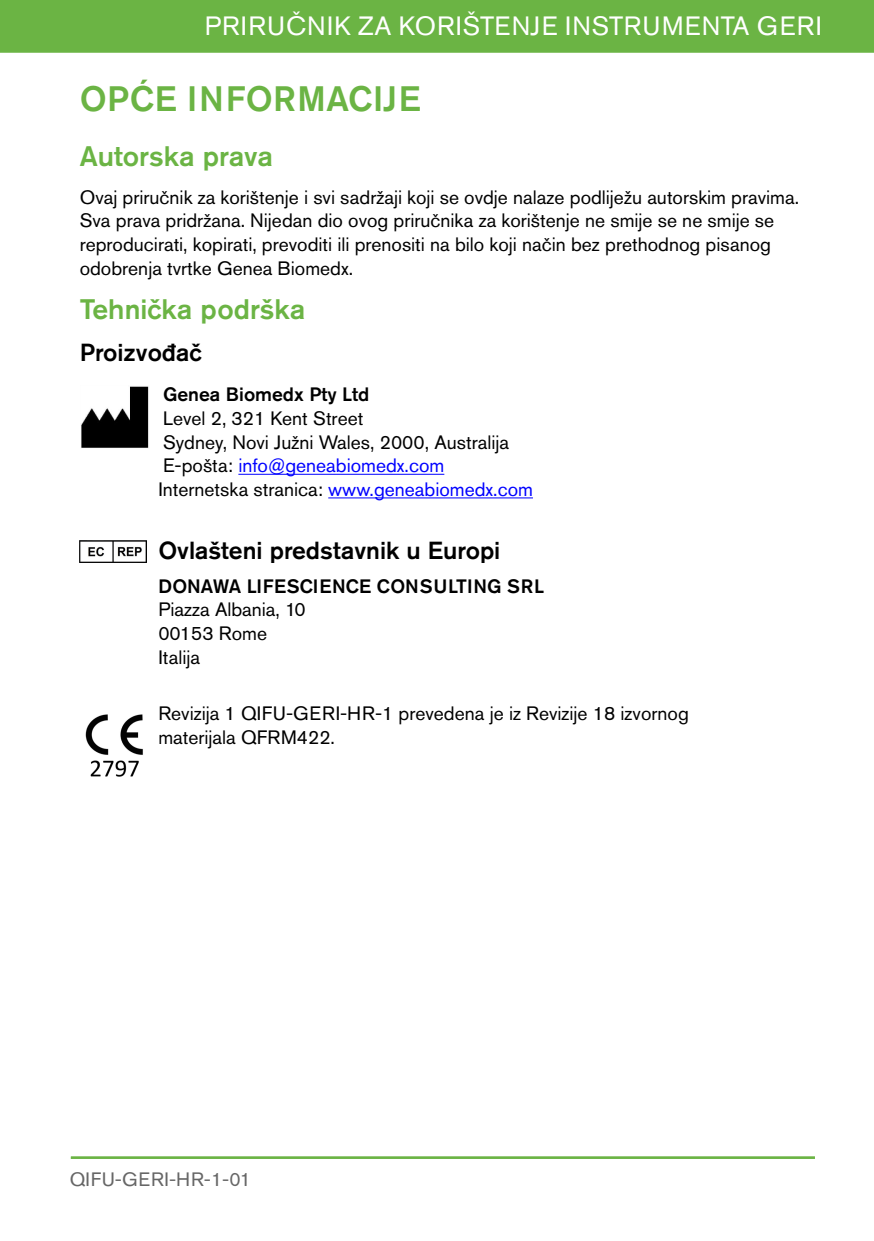
<style>
.page{position:relative;width:874px;height:1241px;background:#fff}
.page>*{position:absolute;margin:0;border:0;box-sizing:border-box;transform-origin:0 0}
.H1_INTRO_NTC{font:500 35px "Akzidenz Grotesk Pro";letter-spacing:.01em;color:#6bb444}
.H2_INTRO_NTC{font:500 28px "Akzidenz Grotesk Pro";color:#6bb444}
.t1{font:26.25px "Akzidenz Grotesk Pro";letter-spacing:.05em;color:#fff}
.CONTACT_DETAILS_HEAD{font:500 24.5px "Akzidenz Grotesk Pro";color:#000}
.CONTACT_DETAILS_TEXT{font:19.25px/23.6px "Akzidenz Grotesk Pro";color:#000}
.CONTACT_DETAILS_BOLD{font:500 19.25px "Akzidenz Grotesk Pro";color:#000}
.CONTACT_DETAILS_TEXT-2{font:19.25px "Akzidenz Grotesk Pro";color:#00f}
.t2{font:19.25px "Akzidenz Grotesk Pro";letter-spacing:.04em;color:#666}
.s1{color:#000}
.s2{color:#00f}
</style>
<div class="page">
<div style="left:0;top:0;width:873px;height:53px;background:#6bb444"></div>
<hr style="left:71px;top:1156px;width:743px;height:1px;background:#6bb444">
<hr style="left:71px;top:1157px;width:743px;height:1px;background:#6bb444">
<img style="left:81px;top:386px;width:68px;height:62px">
<hr style="left:238px;top:473px;width:206px;height:1px;background:#00f">
<hr style="left:328px;top:497px;width:204px;height:1px;background:#00f">
<img style="left:80px;top:540px;width:66px;height:22px">
<img style="left:85px;top:714px;width:58px;height:63px">
<h3 class="t1" style="left:205px;top:9px;width:618px">PRIRUČNIK ZA KORIŠTENJE INSTRUMENTA GERI</h3>
<p class="H1_INTRO_NTC" style="left:80px;top:76px;width:342px">OPĆE INFORMACIJE</p>
<p class="H2_INTRO_NTC" style="left:80px;top:138px;width:195px">Autorska prava</p>
<p class="CONTACT_DETAILS_TEXT" style="left:80px;top:185px;width:720px">Ovaj priručnik za korištenje i svi sadržaji koji se ovdje nalaze podliježu autorskim pravima.<br>Sva prava pridržana. Nijedan dio ovog priručnika za korištenje ne smije se ne smije se reproducirati, kopirati, prevoditi ili prenositi na bilo koji način bez prethodnog pisanog odobrenja tvrtke Genea Biomedx.</p>
<p class="H2_INTRO_NTC" style="left:80px;top:291px;width:227px">Tehnička podrška</p>
<p class="CONTACT_DETAILS_HEAD" style="left:80px;top:336px;width:124px">Proizvođač</p>
<p class="CONTACT_DETAILS_BOLD" style="left:163px;top:382px;width:208px">Genea Biomedx Pty Ltd</p>
<p class="CONTACT_DETAILS_TEXT" style="left:163px;top:406px;width:202px">Level 2, 321 Kent Street</p>
<p class="CONTACT_DETAILS_TEXT" style="left:163px;top:430px;width:347px">Sydney, Novi Južni Wales, 2000, Australija</p>
<p class="CONTACT_DETAILS_TEXT-2" style="left:163px;top:453px;width:283px"><span class="s1">E-pošta:</span> info@geneabiomedx.com</p>
<p class="CONTACT_DETAILS_TEXT" style="left:158px;top:477px;width:376px">Internetska stranica: <span class="s2">www.geneabiomedx.com</span></p>
<p class="CONTACT_DETAILS_HEAD" style="left:158px;top:534px;width:343px">Ovlašteni predstavnik u Europi</p>
<p class="CONTACT_DETAILS_BOLD" style="left:158px;top:573px;width:387px">DONAWA LIFESCIENCE CONSULTING SRL</p>
<p class="CONTACT_DETAILS_TEXT" style="left:158px;top:597px;width:149px">Piazza Albania, 10</p>
<p class="CONTACT_DETAILS_TEXT" style="left:158px;top:621px;width:110px">00153 Rome</p>
<p class="CONTACT_DETAILS_TEXT" style="left:158px;top:645px;width:43px">Italija</p>
<p class="CONTACT_DETAILS_TEXT" style="left:158px;top:701px;width:531px">Revizija 1 QIFU-GERI-HR-1 prevedena je iz Revizije 18 izvornog materijala QFRM422.</p>
<p class="t2" style="left:70px;top:1166px;width:182px">QIFU-GERI-HR-1-01</p>
</div>
